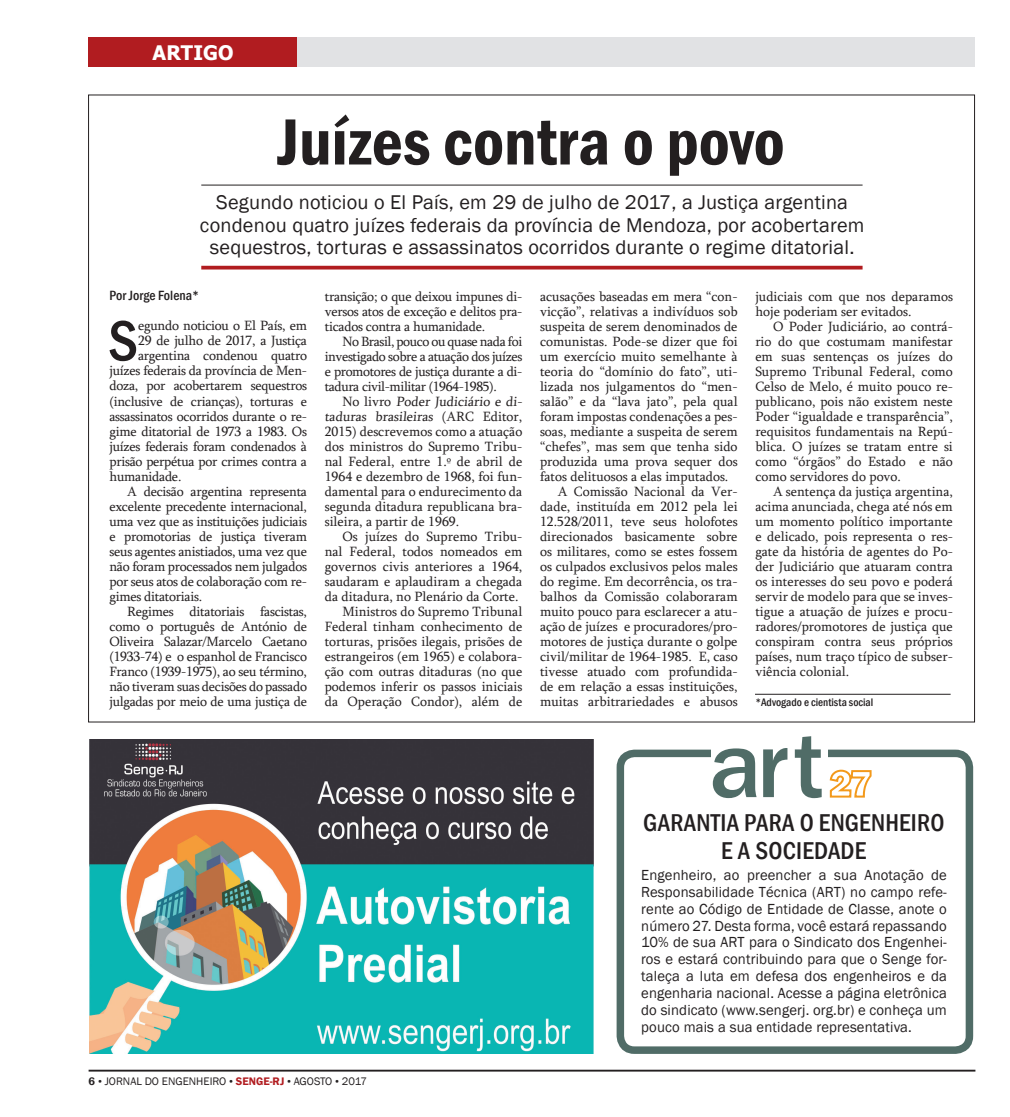
<style>
.page{position:relative;width:1010px;height:1117px;background:#fff}
.page>*{position:absolute;margin:0;border:0;box-sizing:border-box;transform-origin:0 0}
.t1{font:500 96.62px "Franklin Gothic";color:#506c67}
.t2{font:600 condensed 67.5px "Franklin Gothic";color:#231f20}
.t3{font:500 condensed 58.75px "Franklin Gothic";color:#231f20}
.t4{font:500 condensed 25px/27.5px "Franklin Gothic";letter-spacing:.01em;color:#231f20;text-align:center}
.t5{font:20.38px/22.5px "Franklin Gothic";letter-spacing:.01em;color:#231f20;text-align:center}
.t6{font:700 20px "Tahoma";letter-spacing:.005em;color:#fff}
.t7{font:15px/16.9px "Franklin Gothic";letter-spacing:.01em;color:#231f20;text-align:justify}
.t8{font:13.75px/15px "Sylfaen";color:#231f20;text-align:justify}
.t9{font:13.75px "Sylfaen";letter-spacing:-.02em;color:#231f20}
.t10{font:500 condensed 13.75px "Franklin Gothic";color:#231f20}
.t11{font:11.25px "Franklin Gothic";color:#231f20}
.t12{font:500 condensed 11.25px "Franklin Gothic";color:#231f20}
.s1{font-weight:600}
.s2{font-family:"Times New Roman"}
.s3{font-weight:600;color:#b11c20}
</style>
<div class="page">
<hr style="left:89px;top:1069px;width:886px;height:2px;background:#231f20">
<div style="left:88px;top:37px;width:886px;height:30px;background:#e1e2e4"></div>
<div style="left:88px;top:37px;width:208px;height:30px;background:#b11c20"></div>
<hr style="left:201px;top:266px;width:661px;height:3px;background:#b11c20">
<hr style="left:201px;top:185px;width:661px;height:1px;background:#231f20">
<div style="left:617px;top:749px;width:356px;height:304px;border:8px solid #506c67;border-radius:14px"></div>
<div style="left:711px;top:736px;width:116px;height:60px;background:#fff"></div>
<svg style="left:829px;top:769px;width:43px;height:29px"></svg>
<img style="left:89px;top:739px;width:504px;height:313px">
<hr style="left:755px;top:693px;width:195px;height:1px;background:#231f20">
<h3 class="t6" style="left:153px;top:38px;width:82px">ARTIGO</h3>
<h2 class="t2" style="left:278px;top:97px;width:509px">Juízes contra o povo</h2>
<h3 class="t5" style="left:200px;top:192px;width:666px">Segundo noticiou o El País, em 29 de julho de 2017, a Justiça argentina condenou quatro juízes federais da província de Mendoza, por acobertarem sequestros, torturas e assassinatos ocorridos durante o regime ditatorial.</h3>
<p class="t10" style="left:109px;top:287px;width:91px">Por Jorge Folena*</p>
<h3 class="t3" style="left:108px;top:302px;width:32px">S</h3>
<p class="t9" style="left:138px;top:316px;width:170px">egundo noticiou o El País, em</p>
<p class="t9" style="left:138px;top:331px;width:170px">29 de julho de 2017, a Justiça</p>
<p class="t9" style="left:138px;top:346px;width:170px">argentina condenou quatro</p>
<p class="t9" style="left:109px;top:361px;width:199px">juízes federais da província de Men-</p>
<p class="t9" style="left:109px;top:376px;width:199px">doza, por acobertarem sequestros</p>
<p class="t9" style="left:109px;top:391px;width:199px">(inclusive de crianças), torturas e</p>
<p class="t9" style="left:109px;top:406px;width:199px">assassinatos ocorridos durante o re-</p>
<p class="t9" style="left:109px;top:421px;width:199px">gime ditatorial de 1973 a 1983. Os</p>
<p class="t9" style="left:109px;top:436px;width:199px">juízes federais foram condenados à</p>
<p class="t9" style="left:109px;top:451px;width:199px">prisão perpétua por crimes contra a</p>
<p class="t9" style="left:109px;top:466px;width:73px">humanidade.</p>
<p class="t9" style="left:127px;top:481px;width:181px">A decisão argentina representa</p>
<p class="t9" style="left:109px;top:496px;width:199px">excelente precedente internacional,</p>
<p class="t9" style="left:109px;top:511px;width:199px">uma vez que as instituições judiciais</p>
<p class="t9" style="left:109px;top:526px;width:199px">e promotorias de justiça tiveram</p>
<p class="t9" style="left:109px;top:541px;width:199px">seus agentes anistiados, uma vez que</p>
<p class="t9" style="left:109px;top:556px;width:199px">não foram processados nem julgados</p>
<p class="t9" style="left:109px;top:571px;width:199px">por seus atos de colaboração com re-</p>
<p class="t9" style="left:109px;top:586px;width:94px">gimes ditatoriais.</p>
<p class="t9" style="left:127px;top:601px;width:181px">Regimes ditatoriais fascistas,</p>
<p class="t9" style="left:109px;top:616px;width:199px">como o português de António de</p>
<p class="t9" style="left:109px;top:631px;width:199px">Oliveira Salazar/Marcelo Caetano</p>
<p class="t9" style="left:109px;top:646px;width:199px">(1933-74) e o espanhol de Francisco</p>
<p class="t9" style="left:109px;top:661px;width:199px">Franco (1939-1975), ao seu término,</p>
<p class="t9" style="left:109px;top:676px;width:199px">não tiveram suas decisões do passado</p>
<p class="t9" style="left:109px;top:691px;width:199px">julgadas por meio de uma justiça de</p>
<p class="t8" style="left:325px;top:288px;width:199px">transição; o que deixou impunes di&shy;versos atos de exceção e delitos pra&shy;ticados contra a humanidade.</p>
<p class="t8" style="left:325px;top:333px;width:199px;text-indent:18px">No Brasil, pouco ou quase nada foi investigado sobre a atuação dos juízes e promotores de justiça durante a di&shy;tadura civil-militar (1964-1985).</p>
<p class="t8" style="left:325px;top:393px;width:201px;text-indent:18px">No livro Poder Judiciário e di&shy;taduras brasileiras (ARC Editor, 2015) descrevemos como a atuação dos ministros do Supremo Tribu&shy;nal Federal, entre 1.º de abril de 1964 e dezembro de 1968, foi fun&shy;damental para o endurecimento da segunda ditadura republicana bra&shy;sileira, a partir de 1969.</p>
<p class="t8" style="left:325px;top:528px;width:199px;text-align:right">Os juízes do Supremo Tribu&shy;nal Federal, todos nomeados em governos civis anteriores a 1964, saudaram e aplaudiram a chegada da ditadura, no Plenário da Corte.<br>Ministros do Supremo Tribunal<br>Federal tinham conhecimento de torturas, prisões ilegais, prisões de estrangeiros (em 1965) e colabora&shy;ção com outras ditaduras (no que podemos inferir os passos iniciais da Operação Condor), além de</p>
<p class="t11" style="left:89px;top:1073px;width:280px"><span class="s1">6</span> <span class="s2">•</span> JORNAL DO ENGENHEIRO <span class="s2">•</span> <span class="s3">SENGE-RJ</span> <span class="s2">•</span> AGOSTO <span class="s2">•</span> 2017</p>
<p class="t8" style="left:540px;top:288px;width:199px">acusações baseadas em mera “con-</p>
<p class="t8" style="left:540px;top:303px;width:199px">vicção”, relativas a indivíduos sob</p>
<p class="t8" style="left:540px;top:318px;width:199px">suspeita de serem denominados de</p>
<p class="t8" style="left:540px;top:333px;width:199px">comunistas. Pode-se dizer que foi</p>
<p class="t8" style="left:540px;top:348px;width:199px">um exercício muito semelhante à</p>
<p class="t8" style="left:540px;top:363px;width:199px">teoria do “domínio do fato”, uti-</p>
<p class="t8" style="left:540px;top:378px;width:199px">lizada nos julgamentos do “men-</p>
<p class="t8" style="left:540px;top:393px;width:199px">salão” e da “lava jato”, pela qual</p>
<p class="t8" style="left:540px;top:408px;width:199px">foram impostas condenações a pes-</p>
<p class="t8" style="left:540px;top:423px;width:199px">soas, mediante a suspeita de serem</p>
<p class="t8" style="left:540px;top:438px;width:199px">“chefes”, mas sem que tenha sido</p>
<p class="t8" style="left:540px;top:453px;width:199px">produzida uma prova sequer dos</p>
<p class="t8" style="left:540px;top:468px;width:190px">fatos delituosos a elas imputados.</p>
<p class="t8" style="left:558px;top:483px;width:181px">A Comissão Nacional da Ver-</p>
<p class="t8" style="left:540px;top:498px;width:199px">dade, instituída em 2012 pela lei</p>
<p class="t8" style="left:540px;top:513px;width:199px">12.528/2011, teve seus holofotes</p>
<p class="t8" style="left:540px;top:528px;width:199px">direcionados basicamente sobre</p>
<p class="t8" style="left:540px;top:543px;width:199px">os militares, como se estes fossem</p>
<p class="t8" style="left:540px;top:558px;width:199px">os culpados exclusivos pelos males</p>
<p class="t8" style="left:540px;top:573px;width:199px">do regime. Em decorrência, os tra-</p>
<p class="t8" style="left:540px;top:588px;width:199px">balhos da Comissão colaboraram</p>
<p class="t8" style="left:540px;top:603px;width:199px">muito pouco para esclarecer a atu-</p>
<p class="t8" style="left:540px;top:618px;width:199px">ação de juízes e procuradores/pro-</p>
<p class="t8" style="left:540px;top:633px;width:199px">motores de justiça durante o golpe</p>
<p class="t8" style="left:540px;top:648px;width:199px">civil/militar de 1964-1985. E, caso</p>
<p class="t8" style="left:540px;top:663px;width:199px">tivesse atuado com profundida-</p>
<p class="t8" style="left:540px;top:678px;width:199px">de em relação a essas instituições,</p>
<p class="t8" style="left:540px;top:693px;width:199px">muitas arbitrariedades e abusos</p>
<p class="t8" style="left:755px;top:288px;width:199px">judiciais com que nos deparamos hoje poderiam ser evitados.</p>
<p class="t8" style="left:755px;top:318px;width:199px;text-indent:18px">O Poder Judiciário, ao contrá&shy;rio do que costumam manifestar em suas sentenças os juízes do Supremo Tribunal Federal, como Celso de Melo, é muito pouco re&shy;publicano, pois não existem neste Poder “igualdade e transparência”, requisitos fundamentais na Repú&shy;blica. O juízes se tratam entre si como “órgãos” do Estado e não como servidores do povo.</p>
<p class="t8" style="left:755px;top:483px;width:199px;text-indent:18px">A sentença da justiça argentina, acima anunciada, chega até nós em um momento político importante e delicado, pois representa o res&shy;gate da história de agentes do Po&shy;der Judiciário que atuaram contra os interesses do seu povo e poderá servir de modelo para que se inves&shy;tigue a atuação de juízes e procu&shy;radores/promotores de justiça que conspiram contra seus próprios países, num traço típico de subser&shy;viência colonial.</p>
<p class="t12" style="left:755px;top:695px;width:119px">*Advogado e cientista social</p>
<h1 class="t1" style="left:709px;top:705px;width:116px">art</h1>
<h3 class="t4" style="left:643px;top:808px;width:303px">GARANTIA PARA O ENGENHEIRO<br>E A SOCIEDADE</h3>
<p class="t7" style="left:641px;top:866px;width:307px">Engenheiro, ao preencher a sua Anotação de Responsabilidade Técnica (ART) no campo refe&shy;rente ao Código de Entidade de Classe, anote o número 27. Desta forma, você estará repassando 10% de sua ART para o Sindicato dos Engenhei&shy;ros e estará contribuindo para que o Senge for&shy;taleça a luta em defesa dos engenheiros e da engenharia nacional. Acesse a página eletrônica do sindicato (www.sengerj. org.br) e conheça um pouco mais a sua entidade representativa.</p>
</div>
